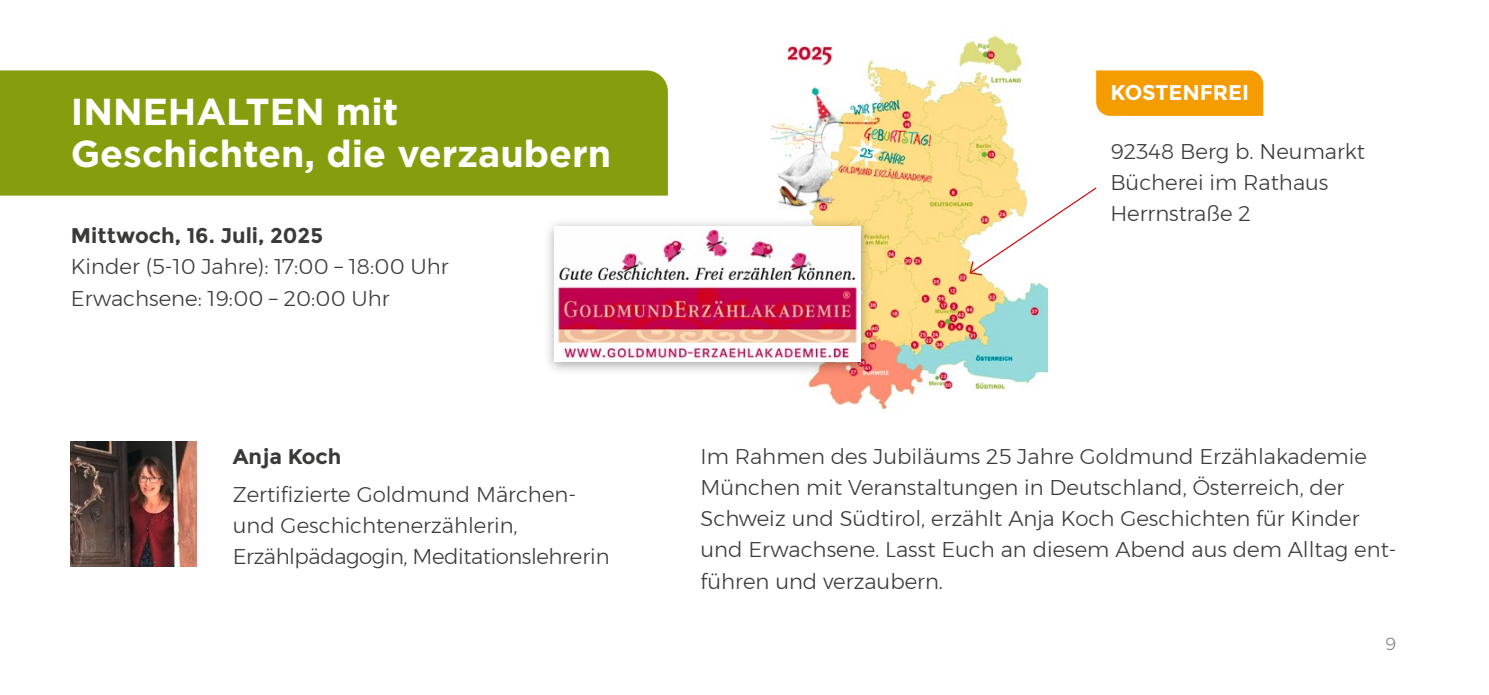
<style>
.page{position:relative;width:1489px;height:695px;background:#fff}
.page>*{position:absolute;margin:0;border:0;box-sizing:border-box;transform-origin:0 0}
.t1{font:700 37.5px/42.5px "Gotham";color:#fff}
.t2{font:300 21.25px/31.2px "Montserrat";color:#3a3a39}
.t3{font:700 21.25px "Montserrat";color:#3a3a39}
.t4{font:700 21.25px "Montserrat";color:#fff}
.t5{font:300 17.5px "Montserrat";color:#000}
</style>
<div class="page">
<div style="left:1096px;top:70px;width:167px;height:46px;background:#f59c00"></div>
<div style="left:0;top:70px;width:668px;height:125px;background:#869e0e"></div>
<img style="left:71px;top:441px;width:125px;height:125px">
<img style="left:770px;top:31px;width:277px;height:380px">
<div style="left:542px;top:217px;width:331px;height:159px;background:#000;opacity:.35"></div>
<div style="left:554px;top:226px;width:306px;height:136px;background:#fff"></div>
<img style="left:557px;top:230px;width:300px;height:128px">
<svg style="left:968px;top:186px;width:129px;height:90px"></svg>
<h1 class="t1" style="left:71px;top:90px;width:541px">INNEHALTEN mit<br>Geschichten, die verzaubern</h1>
<p class="t3" style="left:71px;top:223px;width:254px">Mittwoch, 16. Juli, 2025</p>
<p class="t2" style="left:71px;top:251px;width:379px">Kinder (5-10 Jahre): 17:00 – 18:00 Uhr<br>Erwachsene: 19:00 – 20:00 Uhr</p>
<p class="t3" style="left:233px;top:443px;width:110px">Anja Koch</p>
<p class="t2" style="left:233px;top:478px;width:378px">Zertifizierte Goldmund Märchen&shy;und Geschichtenerzählerin,<br>Erzählpädagogin, Meditationslehrerin</p>
<p class="t4" style="left:1110px;top:80px;width:140px">KOSTENFREI</p>
<p class="t2" style="left:1110px;top:135px;width:256px">92348 Berg b. Neumarkt<br>Bücherei im Rathaus<br>Herrnstraße 2</p>
<p class="t2" style="left:700px;top:440px;width:697px">Im Rahmen des Jubiläums 25 Jahre Goldmund Erzählakademie München mit Veranstaltungen in Deutschland, Österreich, der Schweiz und Südtirol, erzählt Anja Koch Geschichten für Kinder und Erwachsene. Lasst Euch an diesem Abend aus dem Alltag ent&shy;führen und verzaubern.</p>
<p class="t5" style="left:1385px;top:630px;width:13px">9</p>
</div>
